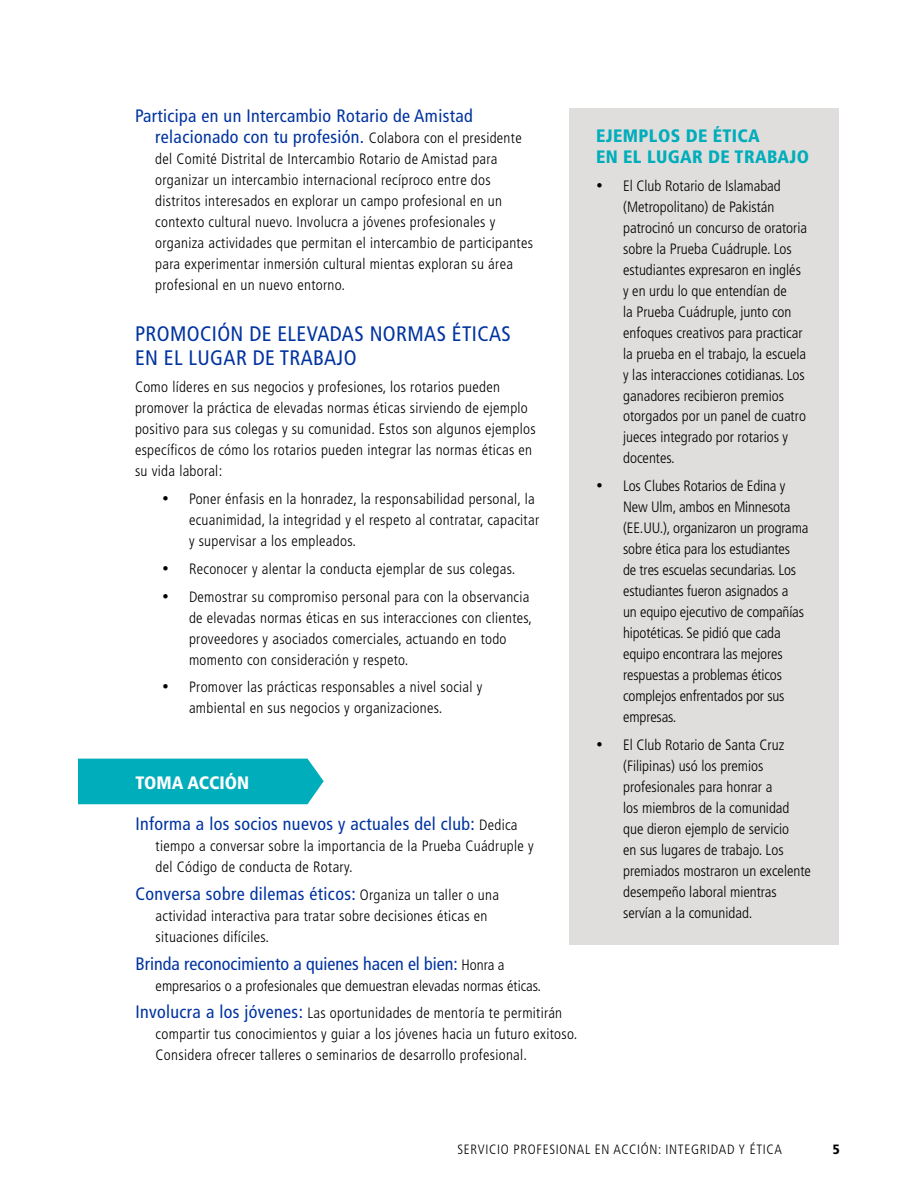
<style>
.page{position:relative;width:918px;height:1188px;background:#fff}
.page>*{position:absolute;margin:0;border:0;box-sizing:border-box;transform-origin:0 0}
.t1{font:condensed 21px/24px "Frutiger LT Std";letter-spacing:.02em;color:#0033a0}
.t2{font:condensed 18px/21px "Frutiger LT Std";letter-spacing:.02em;color:#0033a0}
.t3{font:condensed 18px "Frutiger LT Std";color:#0033a0}
.t4{font:900 condensed 18px/21px "Frutiger LT Std";letter-spacing:.02em;color:#00adbb}
.t5{font:900 condensed 18px "Frutiger LT Std";color:#fff}
.t6{font:300 condensed 15px/21px "Frutiger LT Std";letter-spacing:.02em;color:#000}
.t7{font:300 condensed 15px/21px "Frutiger LT Std";color:#000}
.t8{font:300 condensed 15px/21px "Frutiger LT Std";letter-spacing:-.01em;color:#000}
.t9{font:300 condensed 13.5px "Frutiger LT Std";letter-spacing:.05em;color:#000}
.t10{font:900 condensed 13.5px "Frutiger LT Std";color:#000}
.s1{font-weight:300;font-size:15px;color:#000}
.s2{font-weight:400;font-size:18px;color:#0033a0}
</style>
<div class="page">
<div style="left:78px;top:759px;width:246px;height:45px;background:#00adbb"></div>
<div style="left:569px;top:108px;width:270px;height:837px;background:#e0dedc"></div>
<p class="t2" style="left:155px;top:105px;width:368px;text-indent:-20px">Participa en un Intercambio Rotario de Amistad relacionado con tu profesión. <span class="s1">Colabora con el presidente</span></p>
<p class="t6" style="left:155px;top:148px;width:379px">del Comité Distrital de Intercambio Rotario de Amistad para organizar un intercambio internacional recíproco entre dos distritos interesados en explorar un campo profesional en un contexto cultural nuevo. Involucra a jóvenes profesionales y organiza actividades que permitan el intercambio de participantes para experimentar inmersión cultural mientas exploran su área profesional en un nuevo entorno.</p>
<h1 class="t1" style="left:135px;top:321px;width:377px">PROMOCIÓN DE ELEVADAS NORMAS ÉTICAS<br>EN EL LUGAR DE TRABAJO</h1>
<p class="t6" style="left:135px;top:377px;width:402px">Como líderes en sus negocios y profesiones, los rotarios pueden promover la práctica de elevadas normas éticas sirviendo de ejemplo positivo para sus colegas y su comunidad. Estos son algunos ejemplos específicos de cómo los rotarios pueden integrar las normas éticas en su vida laboral:</p>
<p class="t6" style="left:189px;top:489px;width:352px;text-indent:-27px">• Poner énfasis en la honradez, la responsabilidad personal, la ecuanimidad, la integridad y el respeto al contratar, capacitar y supervisar a los empleados.</p>
<p class="t6" style="left:162px;top:558px;width:355px">• Reconocer y alentar la conducta ejemplar de sus colegas.</p>
<p class="t6" style="left:189px;top:586px;width:345px;text-indent:-27px">• Demostrar su compromiso personal para con la observancia de elevadas normas éticas en sus interacciones con clientes, proveedores y asociados comerciales, actuando en todo momento con consideración y respeto.</p>
<p class="t6" style="left:189px;top:677px;width:295px;text-indent:-27px">• Promover las prácticas responsables a nivel social y ambiental en sus negocios y organizaciones.</p>
<p class="t5" style="left:135px;top:772px;width:115px">TOMA ACCIÓN</p>
<p class="t2" style="left:135px;top:814px;width:384px">Informa a los socios nuevos y actuales del club: <span class="s1">Dedica</span></p>
<p class="t6" style="left:156px;top:836px;width:380px">tiempo a conversar sobre la importancia de la Prueba Cuádruple y del Código de conducta de Rotary.</p>
<p class="t2" style="left:135px;top:883px;width:365px">Conversa sobre dilemas éticos: <span class="s1">Organiza un taller o una</span></p>
<p class="t6" style="left:156px;top:905px;width:333px">actividad interactiva para tratar sobre decisiones éticas en situaciones difíciles.</p>
<p class="t3" style="left:135px;top:953px;width:371px">Brinda reconocimiento a quienes hacen el bien: <span class="s1">Honra a</span></p>
<p class="t7" style="left:135px;top:972px;width:428px;line-height:27.8px;text-align:center">empresarios o a profesionales que demuestran elevadas normas éticas.<br><span class="s2">Involucra a los jóvenes:</span> Las oportunidades de mentoría te permitirán</p>
<p class="t6" style="left:156px;top:1024px;width:423px">compartir tus conocimientos y guiar a los jóvenes hacia un futuro exitoso.<br>Considera ofrecer talleres o seminarios de desarrollo profesional.</p>
<p class="t4" style="left:596px;top:125px;width:214px">EJEMPLOS DE ÉTICA<br>EN EL LUGAR DE TRABAJO</p>
<p class="t7" style="left:623px;top:175px;width:185px;text-indent:-27px">• El Club Rotario de Islamabad (Metropolitano) de Pakistán patrocinó un concurso de oratoria sobre la Prueba Cuádruple. Los estudiantes expresaron en inglés y en urdu lo que entendían de<br>la Prueba Cuádruple, junto con enfoques creativos para practicar la prueba en el trabajo, la escuela y las interacciones cotidianas. Los ganadores recibieron premios otorgados por un panel de cuatro jueces integrado por rotarios y docentes.</p>
<p class="t8" style="left:623px;top:476px;width:187px;text-indent:-27px">• Los Clubes Rotarios de Edina y<br>New Ulm, ambos en Minnesota (EE.UU.), organizaron un programa sobre ética para los estudiantes<br>de tres escuelas secundarias. Los estudiantes fueron asignados a<br>un equipo ejecutivo de compañías hipotéticas. Se pidió que cada equipo encontrara las mejores respuestas a problemas éticos complejos enfrentados por sus empresas.</p>
<p class="t7" style="left:623px;top:735px;width:189px;text-indent:-27px">• El Club Rotario de Santa Cruz (Filipinas) usó los premios profesionales para honrar a<br>los miembros de la comunidad que dieron ejemplo de servicio<br>en sus lugares de trabajo. Los premiados mostraron un excelente desempeño laboral mientras servían a la comunidad.</p>
<p class="t9" style="left:458px;top:1142px;width:326px">SERVICIO PROFESIONAL EN ACCIÓN: INTEGRIDAD Y ÉTICA</p>
<p class="t10" style="left:833px;top:1141px;width:9px">5</p>
</div>
